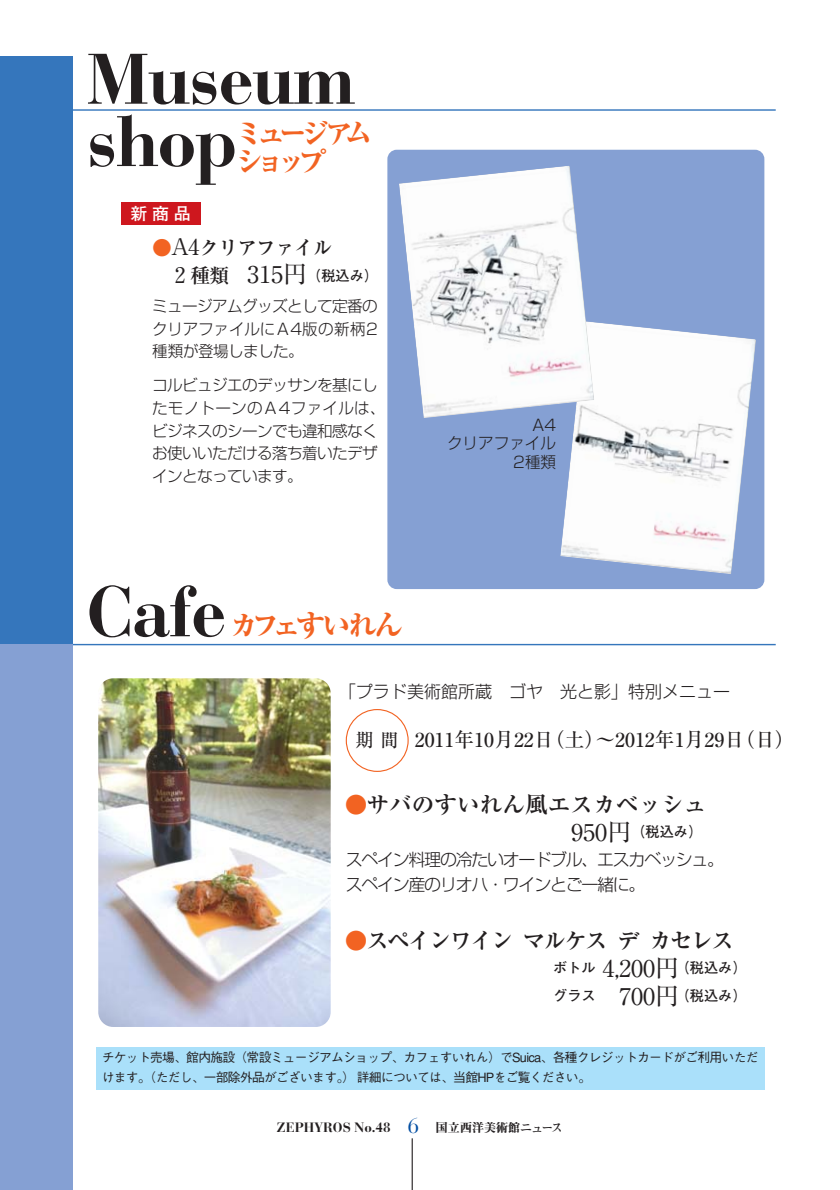
<style>
.page{position:relative;width:840px;height:1190px;background:#fff}
.page>*{position:absolute;margin:0;border:0;box-sizing:border-box;transform-origin:0 0}
.t1{font:700 70.8px/62.4px "Bauer Bodoni";letter-spacing:-.03em;color:#231f20}
.t2{font:800 28.4px/28.4px "Ryumin";letter-spacing:-.23em;color:#f26322}
.t3{font:800 28.4px "Ryumin";letter-spacing:-.115em;color:#f26322}
.t4{font:700 22.6px "Ryumin";letter-spacing:-.085em;color:#231f20}
.t5{font:700 22.6px "Ryumin";color:#231f20}
.t6{font:500 19.8px "Ryumin";color:#231f20}
.t7{font:700 19.8px "Ryumin";letter-spacing:-.05em;color:#231f20}
.t8{font:300 17px/25.6px "Shin Go";letter-spacing:-.075em;color:#231f20}
.t9{font:300 17px "Shin Go";color:#231f20}
.t10{font:700 17px "Futo Go B101";color:#fff}
.t11{font:300 15.6px/22.6px "Shin Go";letter-spacing:-.04em;color:#231f20;text-align:justify}
.t12{font:300 15.6px/18.4px "Shin Go";color:#231f20;text-align:right}
.t13{font:700 14.2px/28.4px "Futo Go B101";color:#231f20}
.t14{font:700 13.4px "Bauer Bodoni";color:#231f20}
.t15{font:500 12.8px/19.8px "Gothic BBB";letter-spacing:-.055em;color:#231f20}
.s1{color:#f26322}
.s2{font-weight:400;font-size:22.6px}
.s3{font-family:"Ryumin";font-weight:400;font-size:22.6px}
.s4{font-family:"Ryumin";font-size:19.8px}
.s5{font-family:"Ryumin";font-weight:400;font-size:24.2px}
.s6{font-size:18.4px}
.s7{font-weight:400;font-size:21.2px;color:#034ea2}
.s8{font-family:"Midashi Min MA31";font-weight:400;font-size:12px}
</style>
<div class="page">
<hr style="left:412px;top:1138px;width:1px;height:52px;background:#231f20">
<hr style="left:33px;top:644px;width:743px;height:1px;background:#3576bc">
<hr style="left:33px;top:109px;width:743px;height:2px;background:#3576bc">
<div style="left:0;top:56px;width:73px;height:767px;background:#3576bc"></div>
<div style="left:0;top:645px;width:73px;height:545px;background:#85a0d3"></div>
<img style="left:98px;top:678px;width:233px;height:349px;border-radius:15px">
<div style="left:96px;top:1047px;width:668px;height:42px;background:#aae0fa"></div>
<div style="left:121px;top:202px;width:79px;height:23px;background:#ce171e"></div>
<div style="left:346px;top:709px;width:63px;height:63px;border:2px solid #f26322;border-radius:50%"></div>
<div style="left:387px;top:150px;width:377px;height:439px;background:#85a0d3;border-radius:9px"></div>
<img style="left:560px;top:322px;width:196px;height:252px">
<img style="left:399px;top:166px;width:195px;height:252px">
<h1 class="t1" style="left:86px;top:56px;width:271px">Museum shop</h1>
<h2 class="t2" style="left:235px;top:123px;width:139px">ミュージアムショップ</h2>
<p class="t10" style="left:130px;top:207px;width:62px">新商品</p>
<p class="t7" style="left:152px;top:241px;width:201px"><span class="s1">●</span><span class="s2">A4</span>クリアファイル　</p>
<p class="t13" style="left:169px;top:263px;width:211px"><span class="s3">２</span><span class="s4">種類　</span><span class="s5">315円</span>（税込み）</p>
<p class="t11" style="left:152px;top:297px;width:227px">ミュージアムグッズとして定番のクリアファイルにＡ4版の新柄2種類が登場しました。</p>
<p class="t11" style="left:152px;top:376px;width:235px;text-align:left">コルビュジエのデッサンを基にしたモノトーンのＡ4ファイルは、ビジネスのシーンでも違和感なくお使いいただける落ち着いたデザインとなっています。</p>
<h1 class="t1" style="left:86px;top:588px;width:141px">Cafe</h1>
<h2 class="t3" style="left:230px;top:616px;width:174px">カフェすいれん</h2>
<p class="t12" style="left:447px;top:418px;width:111px">A4<br>クリアファイル<br>2種類</p>
<p class="t9" style="left:339px;top:685px;width:393px">「プラド美術館所蔵　ゴヤ　光と影」特別メニュー</p>
<p class="t6" style="left:356px;top:733px;width:441px"><span class="s6">期間</span> 2011年10月22日（土）～2012年1月29日（日）</p>
<h3 class="t5" style="left:345px;top:797px;width:363px"><span class="s1">●</span>サバのすいれん風エスカベッシュ</h3>
<p class="t13" style="left:571px;top:819px;width:133px"><span class="s5">950円</span>（税込み）</p>
<p class="t8" style="left:346px;top:849px;width:380px">スペイン料理の冷たいオードブル、エスカベッシュ。スペイン産のリオハ・ワインとご一緒に。</p>
<h3 class="t4" style="left:345px;top:933px;width:391px"><span class="s1">●</span>スペインワインマルケスデカセレス</h3>
<p class="t13" style="left:553px;top:955px;width:195px">ボトル <span class="s5">4,200円</span>（税込み）グラス <span class="s5">700円</span>（税込み）</p>
<p class="t15" style="left:102px;top:1049px;width:658px">チケット売場、館内施設（常設ミュージアムショップ、カフェすいれん）でSuica、各種クレジットカードがご利用いただけます。（ただし、一部除外品がございます。）詳細については、当館HPをご覧ください。</p>
<p class="t14" style="left:277px;top:1122px;width:288px">ZEPHYROS No.48 <span class="s7">6</span> <span class="s8">国立西洋美術館ニュース</span></p>
</div>
